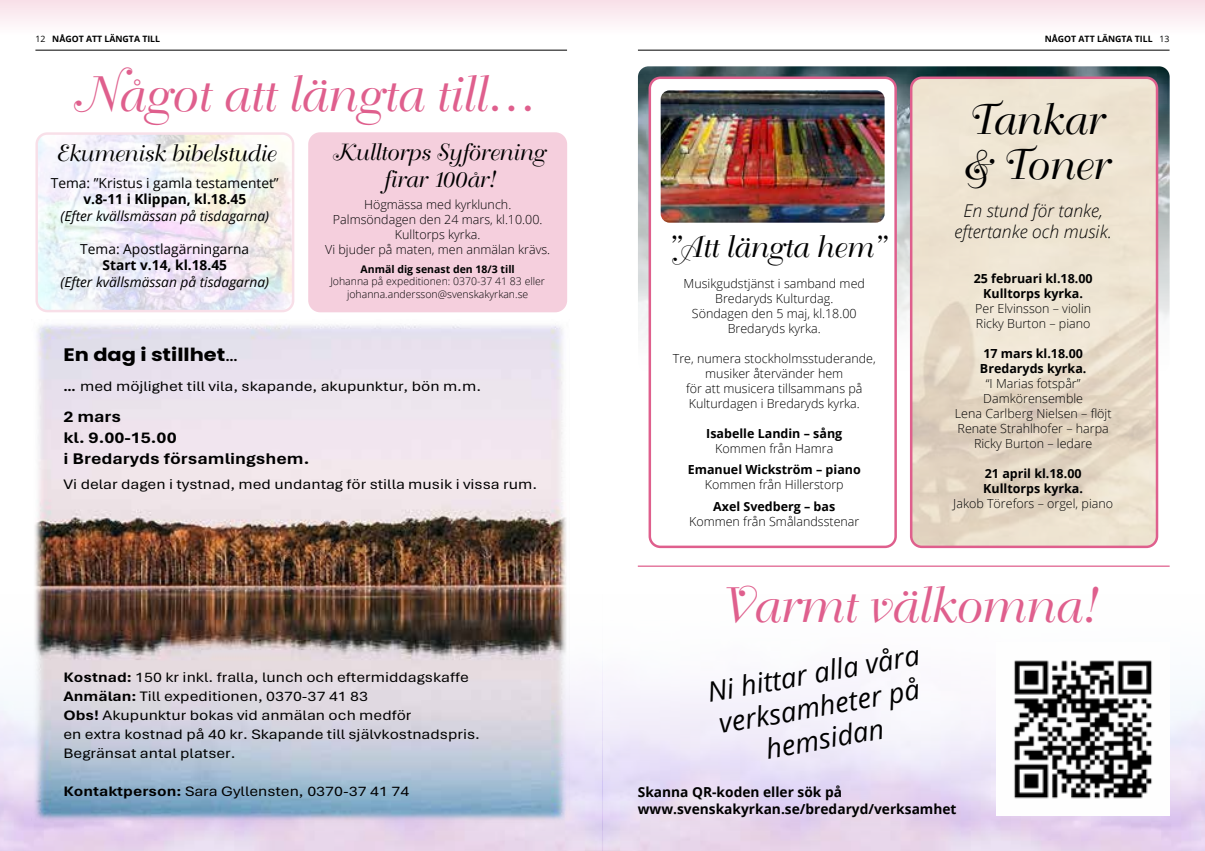
<style>
.page{position:relative;width:1205px;height:851px;background:#fff}
.page>*{position:absolute;margin:0;border:0;box-sizing:border-box;transform-origin:0 0}
.t1{font:49.12px "Bellevue";color:#df5f8d}
.t2{font:42.5px/45px "Bellevue";color:#000}
.t3{font:30px "Bellevue";color:#000}
.t4{font:italic 27.5px/33px "Open Sans";color:#000;text-align:center}
.t5{font:23px/27.6px "Bellevue";color:#000;text-align:center}
.t6{font:700 18.12px "Poppins";color:#000;scale:1.16 1}
.t7{font:italic 300 17.5px/21px "Open Sans";color:#000;text-align:center}
.t8{font:700 16.25px/21.4px "Aptos";color:#000;scale:1.16 1}
.t9{font:14.38px/19px "Aptos";color:#000;scale:1.16 1}
.t10{font:700 13.75px/16.5px "Open Sans";color:#000}
.t11{font:italic 13.75px "Open Sans";color:#000}
.t12{font:13.75px "Open Sans";color:#000}
.t13{font:300 12.5px/15px "Open Sans";color:#000;text-align:center}
.t14{font:700 12.5px/15px "Open Sans";color:#000}
.t15{font:300 10.5px/12.6px "Open Sans";color:#000;text-align:center}
.t16{font:700 10.5px "Open Sans";color:#000}
.t17{font:700 8.75px "Open Sans";color:#000}
.s1{font-weight:400}
.s2{font-family:"Poppins";font-size:18.12px}
.s3{font-weight:700}
</style>
<div class="page">
<img style="left:638px;top:66px;width:531px;height:308px">
<div style="left:650px;top:78px;width:245px;height:468px;background:#fff;border-radius:11px"></div>
<div style="left:648px;top:76px;width:249px;height:472px;border:2px solid #df5f8d;border-radius:11px"></div>
<img style="left:911px;top:78px;width:246px;height:468px">
<div style="left:910px;top:76px;width:248px;height:472px;border:2px solid #df5f8d;border-radius:11px"></div>
<div style="left:309px;top:133px;width:257px;height:178px;background:#f5cfdd;border-radius:11px"></div>
<div style="left:308px;top:132px;width:259px;height:180px;border:2px solid #df5f8d;border-radius:11px"></div>
<img style="left:38px;top:135px;width:253px;height:174px">
<div style="left:35px;top:132px;width:259px;height:180px;border:2px solid #df5f8d;border-radius:11px"></div>
<div style="left:0;top:0;width:1205px;height:35px;background:linear-gradient(to right,#fbeff3,#fbeff3)"></div>
<hr style="left:35px;top:50px;width:532px;height:1px;background:#000">
<hr style="left:638px;top:50px;width:531px;height:1px;background:#000">
<img style="left:1013px;top:660px;width:140px;height:139px">
<hr style="left:638px;top:565px;width:531px;height:1px;background:#df5f8d">
<img style="left:32px;top:324px;width:538px;height:498px">
<img style="left:661px;top:90px;width:223px;height:133px">
<p class="t17" style="left:35px;top:33px;width:126px"><span class="s1">12</span> NÅGOT ATT LÄNGTA TILL</p>
<p class="t17" style="left:1045px;top:33px;width:126px">NÅGOT ATT LÄNGTA TILL <span class="s1">13</span></p>
<h1 class="t1" style="left:70px;top:67px;width:464px">Något att längta till…</h1>
<h2 class="t2" style="left:960px;top:99px;width:148px">Tankar &amp; Toner</h2>
<h3 class="t7" style="left:954px;top:199px;width:159px">En stund för tanke, eftertanke och musik.</h3>
<p class="t14" style="left:973px;top:270px;width:121px;text-align:center">25 februari kl.18.00<br>Kulltorps kyrka.</p>
<p class="t13" style="left:975px;top:300px;width:117px;text-align:left">Per Elvinsson – violin<br>Ricky Burton – piano</p>
<p class="t14" style="left:980px;top:345px;width:108px">17 mars kl.18.00<br>Bredaryds kyrka.</p>
<p class="t13" style="left:955px;top:375px;width:158px">“I Marias fotspår”<br>Damkörensemble<br>Lena Carlberg Nielsen – flöjt<br>Renate Strahlhofer – harpa<br>Ricky Burton – ledare</p>
<p class="t14" style="left:983px;top:465px;width:101px">21 april kl.18.00<br>Kulltorps kyrka.</p>
<p class="t13" style="left:953px;top:495px;width:161px">Jakob Törefors – orgel, piano</p>
<h3 class="t5" style="left:331px;top:139px;width:214px">Kulltorps Syförening firar 100år!</h3>
<p class="t13" style="left:325px;top:196px;width:227px">Högmässa med kyrklunch.<br>Palmsöndagen den 24 mars, kl.10.00.<br>Kulltorps kyrka.<br>Vi bjuder på maten, men anmälan krävs.</p>
<p class="t16" style="left:361px;top:261px;width:156px">Anmäl dig senast den 18/3 till</p>
<p class="t15" style="left:330px;top:275px;width:216px">Johanna på expeditionen: 0370-37 41 83 eller johanna.andersson@svenskakyrkan.se</p>
<h3 class="t5" style="left:55px;top:140px;width:221px">Ekumenisk bibelstudie</h3>
<p class="t12" style="left:51px;top:173px;width:229px">Tema: ”Kristus i gamla testamentet”</p>
<p class="t10" style="left:83px;top:190px;width:164px">v.8-11 i Klippan, kl.18.45</p>
<p class="t11" style="left:60px;top:206px;width:210px">(Efter kvällsmässan på tisdagarna)</p>
<p class="t12" style="left:80px;top:239px;width:170px">Tema: Apostlagärningarna</p>
<p class="t10" style="left:102px;top:256px;width:126px">Start v.14, kl.18.45</p>
<p class="t11" style="left:60px;top:272px;width:210px">(Efter kvällsmässan på tisdagarna)</p>
<h3 class="t3" style="left:665px;top:230px;width:219px">”Att längta hem”</h3>
<p class="t13" style="left:683px;top:275px;width:183px">Musikgudstjänst i samband med<br>Bredaryds Kulturdag.<br>Söndagen den 5 maj, kl.18.00<br>Bredaryds kyrka.</p>
<p class="t13" style="left:673px;top:350px;width:204px">Tre, numera stockholmsstuderande, musiker återvänder hem<br>för att musicera tillsammans på<br>Kulturdagen i Bredaryds kyrka.</p>
<p class="t14" style="left:706px;top:425px;width:138px">Isabelle Landin – sång</p>
<p class="t13" style="left:715px;top:440px;width:120px">Kommen från Hamra</p>
<p class="t14" style="left:688px;top:462px;width:175px">Emanuel Wickström – piano</p>
<p class="t13" style="left:705px;top:477px;width:140px">Kommen från Hillerstorp</p>
<p class="t14" style="left:713px;top:498px;width:124px">Axel Svedberg – bas</p>
<p class="t13" style="left:689px;top:513px;width:172px">Kommen från Smålandsstenar</p>
<h3 class="t6" style="left:64px;top:344px;width:152px">En dag i stillhet<span class="s1">…</span></h3>
<p class="t9" style="left:64px;top:375px;width:361px"><span class="s2">…</span> med möjlighet till vila, skapande, akupunktur, bön m.m.</p>
<h3 class="t8" style="left:64px;top:405px;width:213px">2 mars<br>kl. 9.00-15.00<br>i Bredaryds församlingshem.</h3>
<p class="t9" style="left:64px;top:474px;width:410px">Vi delar dagen i tystnad, med undantag för stilla musik i vissa rum.</p>
<p class="t9" style="left:64px;top:667px;width:361px"><span class="s3">Kostnad:</span> 150 kr inkl. fralla, lunch och eftermiddagskaffe <span class="s3">Anmälan:</span> Till expeditionen, 0370-37 41 83<br><span class="s3">Obs!</span> Akupunktur bokas vid anmälan och medför<br>en extra kostnad på 40 kr. Skapande till självkostnadspris.<br>Begränsat antal platser.</p>
<p class="t9" style="left:64px;top:781px;width:300px"><span class="s3">Kontaktperson:</span> Sara Gyllensten, 0370-37 41 74</p>
<h1 class="t1" style="left:717px;top:578px;width:375px">Varmt välkomna!</h1>
<h3 class="t4" style="left:705px;top:675px;width:216px;rotate:-10deg">Ni hittar alla våra verksamheter på hemsidan</h3>
<p class="t10" style="left:638px;top:783px;width:320px">Skanna QR-koden eller sök på www.svenskakyrkan.se/bredaryd/verksamhet</p>
</div>
